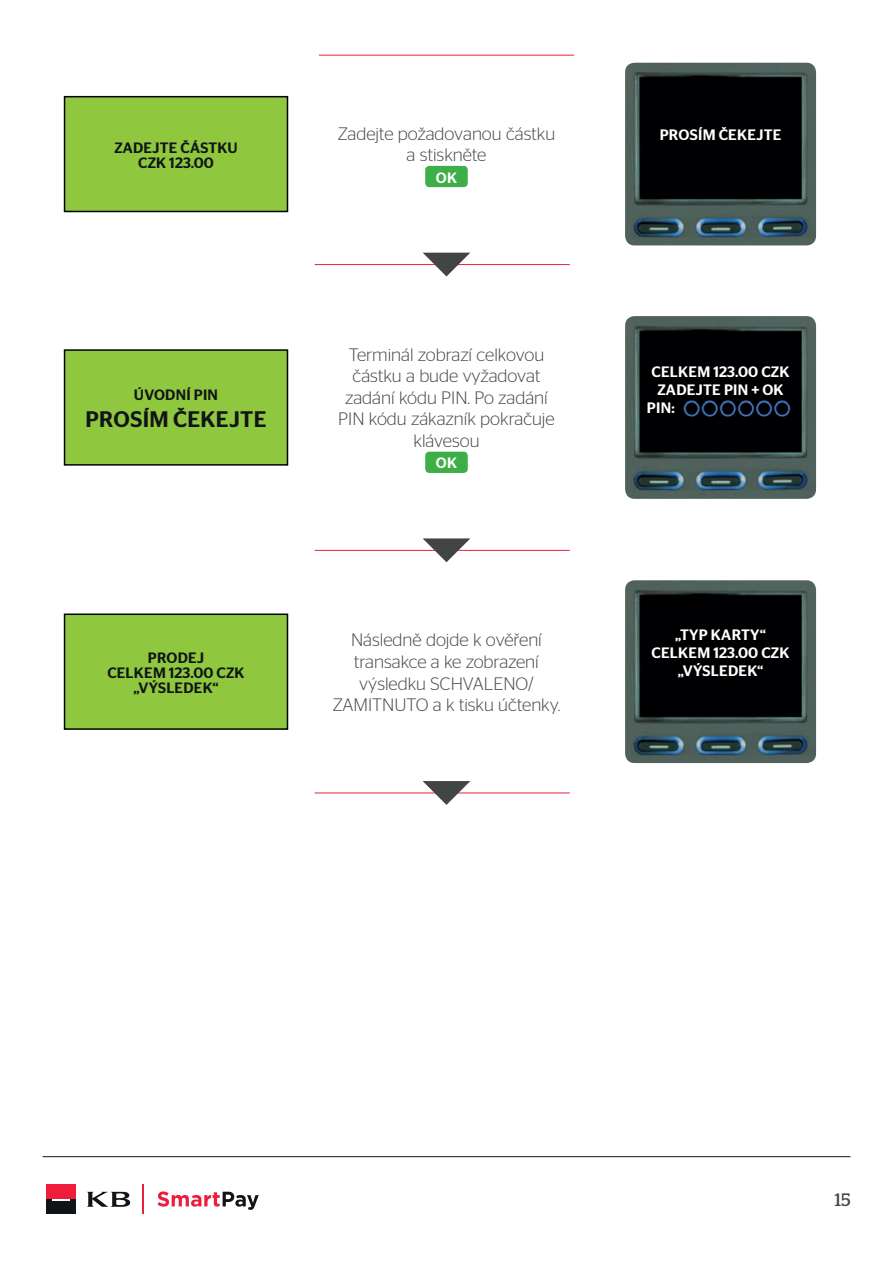
<style>
.page{position:relative;width:893px;height:1263px;background:#fff}
.page>*{position:absolute;margin:0;border:0;box-sizing:border-box;transform-origin:0 0}
.t1{font:500 22.5px "Stag Sans";letter-spacing:.02em;color:#111416}
.t2{font:300 18px/21.6px "Stag Sans";color:#424546;text-align:center}
.t3{font:18px "Stag";color:#424546}
.t4{font:500 15.15px/18.1px "Stag Sans";letter-spacing:.02em;color:#fff;text-align:center}
.t5{font:500 15px/15px "Stag Sans";letter-spacing:.02em;color:#111416;text-align:center}
.t6{font:500 15px "Stag Sans";color:#fff}
</style>
<div class="page">
<svg style="left:87px;top:1192px;width:43px;height:15px"></svg>
<div style="left:46px;top:1184px;width:30px;height:15px;background:#ed1d3b"></div>
<div style="left:46px;top:1199px;width:30px;height:15px;background:#111416"></div>
<svg style="left:53px;top:1199px;width:17px;height:2px"></svg>
<svg style="left:157px;top:1191px;width:102px;height:19px"></svg>
<hr style="left:142px;top:1184px;width:2px;height:30px;background:#ed1d3b">
<hr style="left:43px;top:1156px;width:807px;height:1px;background:#161517">
<div style="left:64px;top:96px;width:224px;height:116px;background:#8fc73f;border:2px solid #000101"></div>
<img style="left:625px;top:63px;width:191px;height:182px">
<div style="left:425px;top:166px;width:43px;height:21px;background:#3eae49;border-radius:4px"></div>
<hr style="left:315px;top:264px;width:255px;height:1px;background:#ed1d3b">
<svg style="left:423px;top:253px;width:47px;height:23px"></svg>
<hr style="left:315px;top:550px;width:255px;height:1px;background:#ed1d3b">
<svg style="left:423px;top:538px;width:47px;height:24px"></svg>
<hr style="left:315px;top:792px;width:255px;height:1px;background:#ed1d3b">
<svg style="left:423px;top:781px;width:47px;height:24px"></svg>
<hr style="left:319px;top:55px;width:255px;height:1px;background:#ed1d3b">
<div style="left:64px;top:349px;width:224px;height:117px;background:#8fc73f;border:2px solid #000101"></div>
<img style="left:625px;top:316px;width:191px;height:183px">
<div style="left:425px;top:452px;width:43px;height:21px;background:#3eae49;border-radius:4px"></div>
<div style="left:64px;top:613px;width:224px;height:117px;background:#8fc73f;border:2px solid #000101"></div>
<img style="left:625px;top:580px;width:191px;height:183px">
<p class="t5" style="left:114px;top:140px;width:125px">ZADEJTE ČÁSTKU<br>CZK 123.00</p>
<p class="t5" style="left:134px;top:387px;width:86px">ÚVODNÍ PIN</p>
<p class="t1" style="left:85px;top:406px;width:183px">PROSÍM ČEKEJTE</p>
<p class="t5" style="left:107px;top:650px;width:139px">PRODEJ<br>CELKEM 123.00 CZK „VÝSLEDEK“</p>
<p class="t2" style="left:338px;top:122px;width:219px">Zadejte požadovanou částku</p>
<p class="t4" style="left:660px;top:126px;width:123px">PROSÍM ČEKEJTE</p>
<p class="t2" style="left:407px;top:144px;width:81px">a stiskněte</p>
<p class="t6" style="left:436px;top:169px;width:23px">OK</p>
<p class="t2" style="left:338px;top:343px;width:218px">Terminál zobrazí celkovou částku a bude vyžadovat zadání kódu PIN. Po zadání<br>PIN kódu zákazník pokračuje klávesou</p>
<p class="t6" style="left:436px;top:454px;width:23px">OK</p>
<p class="t2" style="left:333px;top:629px;width:229px">Následně dojde k ověření transakce a ke zobrazení výsledku SCHVALENO/<br>ZAMITNUTO a k tisku účtenky.</p>
<p class="t4" style="left:651px;top:363px;width:140px">CELKEM 123.00 CZK</p>
<p class="t4" style="left:657px;top:381px;width:128px">ZADEJTE PIN + OK</p>
<p class="t4" style="left:647px;top:399px;width:29px">PIN:</p>
<p class="t4" style="left:651px;top:625px;width:140px">„TYP KARTY“<br>CELKEM 123.00 CZK „VÝSLEDEK“</p>
<p class="t3" style="left:835px;top:1190px;width:17px">15</p>
</div>
